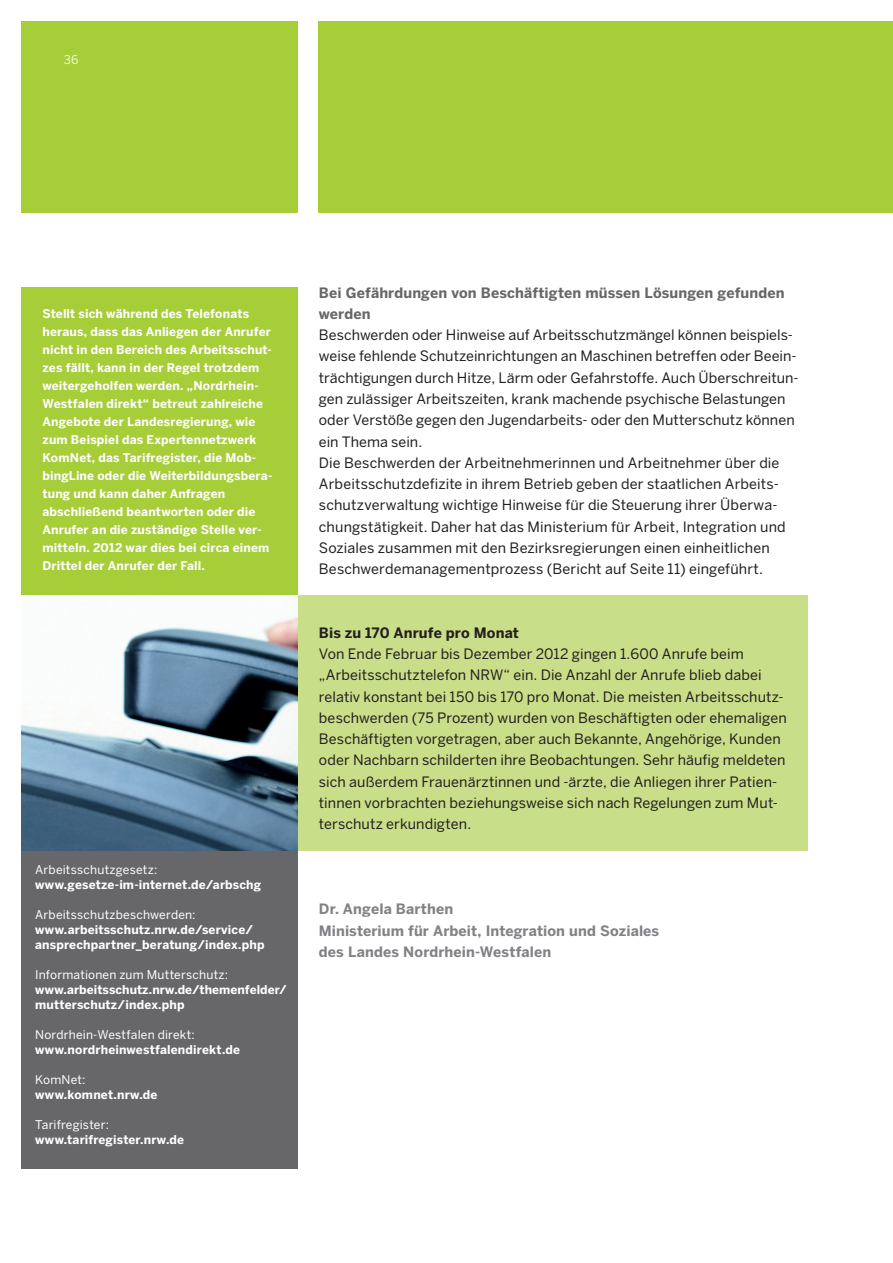
<style>
.page{position:relative;width:893px;height:1263px;background:#fff}
.page>*{position:absolute;margin:0;border:0;box-sizing:border-box;transform-origin:0 0}
.t1{font:14.25px/21.3px "Benton Sans";letter-spacing:.005em;color:#231f20}
.t2{font:700 14.25px/21.3px "Benton Sans";letter-spacing:.005em;color:#808285}
.t3{font:700 14.25px/21.3px "Benton Sans";letter-spacing:.01em;color:#67676a}
.t4{font:700 14.25px "Benton Sans";letter-spacing:.01em;color:#231f20}
.t5{font:700 12px/18px "Benton Sans";letter-spacing:.015em;color:#fff}
.t6{font:12px "Benton Sans";letter-spacing:.015em;color:#fff}
.t7{font:12px "Benton Sans";color:#fff}
</style>
<div class="page">
<div style="left:298px;top:595px;width:510px;height:255px;background:#c8de88"></div>
<div style="left:21px;top:21px;width:277px;height:192px;background:#a6ce39"></div>
<div style="left:21px;top:287px;width:277px;height:308px;background:#a6ce39"></div>
<div style="left:21px;top:850px;width:277px;height:319px;background:#67676a"></div>
<img style="left:21px;top:616px;width:277px;height:234px">
<div style="left:319px;top:21px;width:574px;height:192px;background:#a6ce39"></div>
<p class="t7" style="left:64px;top:52px;width:16px">36</p>
<p class="t5" style="left:43px;top:304px;width:231px">Stellt sich während des Telefonats heraus, dass das Anliegen der Anrufer nicht in den Bereich des Arbeitsschut&shy;zes fällt, kann in der Regel trotzdem weitergeholfen werden. „Nordrhein-Westfalen direkt“ betreut zahlreiche Angebote der Landesregierung, wie zum Beispiel das Expertennetzwerk KomNet, das Tarifregister, die Mob&shy;bingLine oder die Weiterbildungsbera&shy;tung und kann daher Anfragen abschließend beantworten oder die Anrufer an die zuständige Stelle ver&shy;mitteln. 2012 war dies bei circa einem Drittel der Anrufer der Fall.</p>
<p class="t6" style="left:35px;top:862px;width:124px">Arbeitsschutzgesetz:</p>
<p class="t5" style="left:35px;top:875px;width:228px">www.gesetze-im-internet.de/arbschg</p>
<p class="t6" style="left:35px;top:907px;width:162px">Arbeitsschutzbeschwerden:</p>
<p class="t5" style="left:35px;top:922px;width:231px;line-height:15px">www.arbeitsschutz.nrw.de/service/ ansprechpartner_beratung/index.php</p>
<p class="t6" style="left:35px;top:967px;width:194px">Informationen zum Mutterschutz:</p>
<p class="t5" style="left:35px;top:982px;width:253px;line-height:15px">www.arbeitsschutz.nrw.de/themenfelder/ mutterschutz/index.php</p>
<p class="t6" style="left:35px;top:1027px;width:161px">Nordrhein-Westfalen direkt:</p>
<p class="t5" style="left:35px;top:1040px;width:206px">www.nordrheinwestfalendirekt.de</p>
<p class="t6" style="left:35px;top:1072px;width:52px">KomNet:</p>
<p class="t5" style="left:35px;top:1085px;width:124px">www.komnet.nrw.de</p>
<p class="t6" style="left:35px;top:1117px;width:75px">Tarifregister:</p>
<p class="t5" style="left:35px;top:1130px;width:151px">www.tarifregister.nrw.de</p>
<p class="t3" style="left:319px;top:282px;width:467px">Bei Gefährdungen von Beschäftigten müssen Lösungen gefunden werden</p>
<p class="t1" style="left:319px;top:324px;width:481px">Beschwerden oder Hinweise auf Arbeitsschutzmängel können beispiels&shy;weise fehlende Schutzeinrichtungen an Maschinen betreffen oder Beein&shy;trächtigungen durch Hitze, Lärm oder Gefahrstoffe. Auch Überschreitun&shy;gen zulässiger Arbeitszeiten, krank machende psychische Belastungen oder Verstöße gegen den Jugendarbeits- oder den Mutterschutz können ein Thema sein.<br>Die Beschwerden der Arbeitnehmerinnen und Arbeitnehmer über die Arbeitsschutzdefizite in ihrem Betrieb geben der staatlichen Arbeits&shy;schutzverwaltung wichtige Hinweise für die Steuerung ihrer Überwa&shy;chungstätigkeit. Daher hat das Ministerium für Arbeit, Integration und Soziales zusammen mit den Bezirksregierungen einen einheitlichen Beschwerdemanagementprozess (Bericht auf Seite 11) eingeführt.</p>
<p class="t4" style="left:319px;top:624px;width:202px">Bis zu 170 Anrufe pro Monat</p>
<p class="t1" style="left:319px;top:643px;width:469px">Von Ende Februar bis Dezember 2012 gingen 1.600 Anrufe beim „Arbeitsschutztelefon NRW“ ein. Die Anzahl der Anrufe blieb dabei relativ konstant bei 150 bis 170 pro Monat. Die meisten Arbeitsschutz&shy;beschwerden (75 Prozent) wurden von Beschäftigten oder ehemaligen Beschäftigten vorgetragen, aber auch Bekannte, Angehörige, Kunden oder Nachbarn schilderten ihre Beobachtungen. Sehr häufig meldeten sich außerdem Frauenärztinnen und -ärzte, die Anliegen ihrer Patien&shy;tinnen vorbrachten beziehungsweise sich nach Regelungen zum Mut&shy;terschutz erkundigten.</p>
<p class="t2" style="left:319px;top:898px;width:342px">Dr. Angela Barthen<br>Ministerium für Arbeit, Integration und Soziales des Landes Nordrhein-Westfalen</p>
</div>
